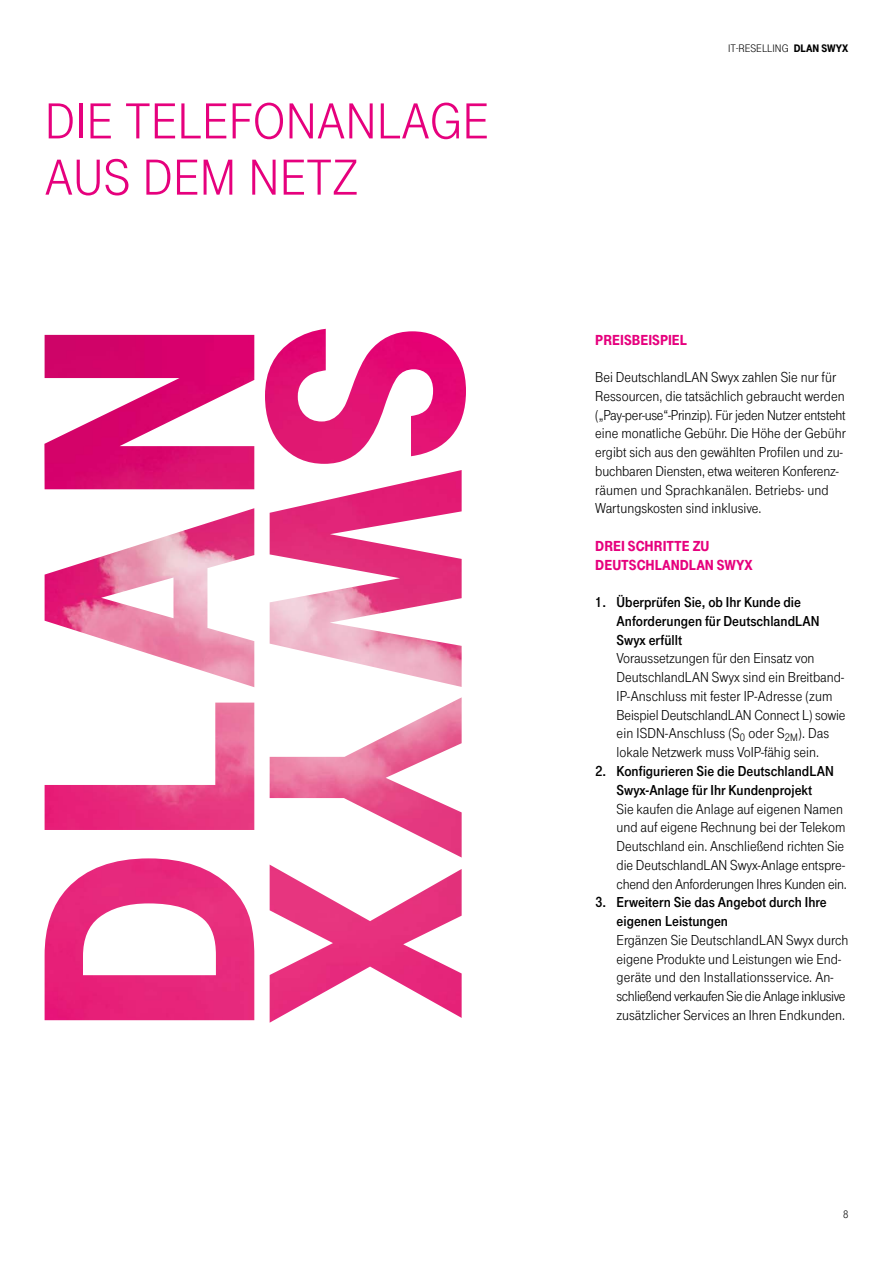
<style>
.page{position:relative;width:893px;height:1263px;background:#fff}
.page>*{position:absolute;margin:0;border:0;box-sizing:border-box;transform-origin:0 0}
.t1{font:52.5px/56.2px "Tele Grotesk Headline";color:#e6007d}
.t2{font:15px/18.8px "Tele Grotesk Norm";color:#000}
.t3{font:15px/18.8px "Tele Grotesk Fett";color:#000}
.t4{font:900 15px "Tele Grotesk Headline";color:#e6007d}
.t5{font:11.25px "Tele Grotesk Headline";color:#000}
.t6{font:11.25px "Tele Grotesk Norm";color:#000}
.s1{font-weight:900}
</style>
<div class="page">
<img style="left:44px;top:329px;width:422px;height:694px">
<h1 class="t1" style="left:45px;top:94px;width:446px">DI E TELEFONANLAGE<br>AUS DEM NETZ</h1>
<p class="t5" style="left:728px;top:42px;width:122px">IT-RESELLING <span class="s1">DLAN SWYX</span></p>
<p class="t4" style="left:595px;top:331px;width:16px">PREIS</p>
<p class="t4" style="left:632px;top:331px;width:17px">BEISPIEL</p>
<p class="t2" style="left:595px;top:368px;width:252px">Bei DeutschlandLAN Swyx zahlen Sie nur für Ressourcen, die tatsächlich gebraucht werden („Pay-per-use“-Prinzip). Für jeden Nutzer entsteht eine monatliche Gebühr. Die Höhe der Gebühr ergibt sich aus den gewählten Profilen und zu&shy;buchbaren Diensten, etwa weiteren Konferenz&shy;räumen und Sprachkanälen. Betriebs- und Wartungskosten sind inklusive.</p>
<p class="t4" style="left:595px;top:538px;width:49px">DREI SCHRITTE</p>
<p class="t4" style="left:693px;top:538px;width:18px">ZU</p>
<p class="t4" style="left:595px;top:556px;width:35px">DEUTSCHL</p>
<p class="t4" style="left:662px;top:556px;width:92px">ANDLAN SWYX</p>
<p class="t3" style="left:617px;top:593px;width:205px;text-indent:-21px">1. Überprüfen Sie, ob Ihr Kunde die<br>Anforderungen für DeutschlandLAN<br>Swyx erfüllt</p>
<p class="t2" style="left:617px;top:649px;width:230px">Voraussetzungen für den Einsatz von DeutschlandLAN Swyx sind ein Breitband-IP-Anschluss mit fester IP-Adresse (zum Beispiel DeutschlandLAN Connect L) sowie ein ISDN-Anschluss (S<sub>0</sub> oder S<sub>2M</sub>). Das lokale Netzwerk muss VoIP-fähig sein.</p>
<p class="t3" style="left:595px;top:762px;width:240px;text-align:center">2. Konfigurieren Sie die DeutschlandLAN<br>Swyx-Anlage für Ihr Kundenprojekt</p>
<p class="t2" style="left:617px;top:799px;width:232px">Sie kaufen die Anlage auf eigenen Namen und auf eigene Rechnung bei der Telekom Deutschland ein. Anschließend richten Sie die DeutschlandLAN Swyx-Anlage entspre&shy;chend den Anforderungen Ihres Kunden ein.</p>
<p class="t3" style="left:617px;top:893px;width:212px;text-indent:-21px">3. Erweitern Sie das Angebot durch Ihre eigenen Leistungen</p>
<p class="t2" style="left:617px;top:931px;width:233px">Ergänzen Sie DeutschlandLAN Swyx durch eigene Produkte und Leistungen wie End&shy;geräte und den Installationsservice. An&shy;schließend verkaufen Sie die Anlage inklusive zusätzlicher Services an Ihren Endkunden.</p>
<p class="t6" style="left:843px;top:1208px;width:7px">8</p>
</div>
